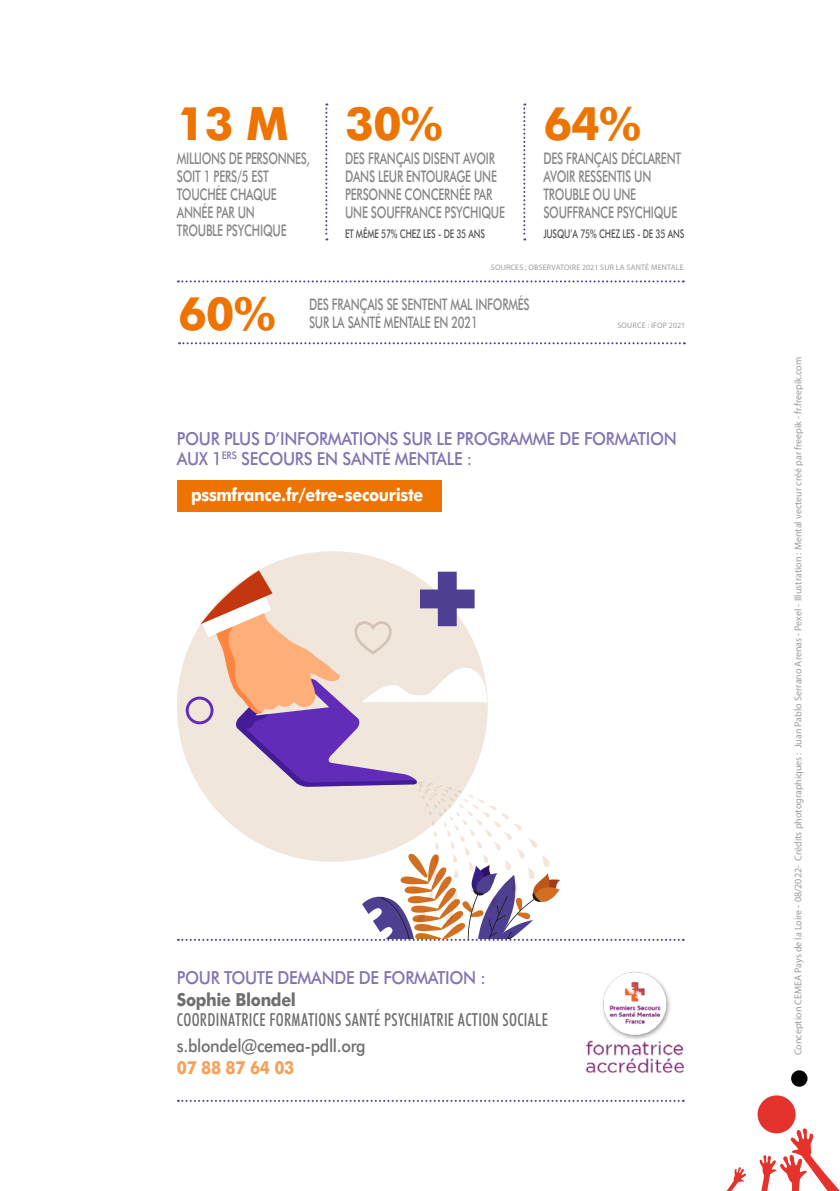
<style>
.page{position:relative;width:840px;height:1191px;background:#fff}
.page>*{position:absolute;margin:0;border:0;box-sizing:border-box;transform-origin:0 0}
.t1{font:700 46px "Futura BT";letter-spacing:-.02em;color:#ee7402}
.t2{font:500 18px/20px "Futura BT";letter-spacing:-.02em;color:#8473b3;scale:.9 1}
.t3{font:500 condensed 18px "Futura BT";letter-spacing:.02em;color:#706f6f;scale:.9 1}
.t4{font:700 18px "Futura BT";letter-spacing:-.02em;color:#fff;scale:.9 1}
.t5{font:500 18px "Futura BT";letter-spacing:-.02em;color:#706f6f;scale:.9 1}
.t6{font:700 18px "Futura BT";letter-spacing:-.02em;color:#706f6f;scale:.9 1}
.t7{font:700 18px "Futura BT";letter-spacing:-.02em;color:#f5a157;scale:.9 1}
.t8{font:500 16px/18px "Futura BT";letter-spacing:-.02em;color:#878787;scale:.7 1}
.t9{font:500 12px "Futura BT";letter-spacing:-.02em;color:#575756;scale:.7 1}
.t10{font:10px "Myriad Pro";color:#9d9d9c}
.t11{font:8px "Myriad Pro";letter-spacing:.02em;color:#9d9d9c}
</style>
<div class="page">
<div style="left:177px;top:480px;width:264px;height:31px;background:#ee7402"></div>
<img style="left:585px;top:971px;width:98px;height:102px">
<svg style="left:325px;top:103px;width:2px;height:137px"></svg>
<svg style="left:178px;top:280px;width:505px;height:2px"></svg>
<svg style="left:179px;top:342px;width:505px;height:2px"></svg>
<svg style="left:177px;top:551px;width:506px;height:390px"></svg>
<svg style="left:178px;top:1099px;width:505px;height:2px"></svg>
<svg style="left:523px;top:103px;width:2px;height:137px"></svg>
<svg style="left:726px;top:1070px;width:113px;height:121px"></svg>
<h1 class="t1" style="left:177px;top:96px;width:113px">13 M</h1>
<p class="t8" style="left:177px;top:150px;width:191px">MILLIONS DE PERSONNES,<br>SOIT 1 PERS/5 EST<br>TOUCHÉE CHAQUE<br>ANNÉE PAR UN<br>TROUBLE PSYCHIQUE</p>
<h1 class="t1" style="left:345px;top:96px;width:99px">30%</h1>
<p class="t8" style="left:345px;top:150px;width:230px">DES FRANÇAIS DISENT AVOIR<br>DANS LEUR ENTOURAGE UNE<br>PERSONNE CONCERNÉE PAR<br>UNE SOUFFRANCE PSYCHIQUE</p>
<p class="t9" style="left:345px;top:227px;width:201px">ET MÊME 57% CHEZ LES - DE 35 ANS</p>
<h1 class="t1" style="left:543px;top:96px;width:99px">64%</h1>
<p class="t8" style="left:543px;top:150px;width:198px">DES FRANÇAIS DÉCLARENT<br>AVOIR RESSENTIS UN<br>TROUBLE OU UNE<br>SOUFFRANCE PSYCHIQUE</p>
<p class="t9" style="left:543px;top:227px;width:203px">JUSQU’A 75% CHEZ LES - DE 35 ANS</p>
<p class="t11" style="left:490px;top:262px;width:194px">SOURCES ; OBSERVATOIRE 2021 SUR LA SANTÉ MENTALE</p>
<h1 class="t1" style="left:178px;top:285px;width:99px">60%</h1>
<p class="t8" style="left:309px;top:295px;width:317px">DES FRANÇAIS SE SENTENT MAL INFORMÉS<br>SUR LA SANTÉ MENTALE EN 2021</p>
<p class="t11" style="left:617px;top:321px;width:69px">SOURCE : IFOP 2021</p>
<p class="t2" style="left:177px;top:428px;width:556px">POUR PLUS D’INFORMATIONS SUR LE PROGRAMME DE FORMATION<br>AUX 1<sup>ERS</sup> SECOURS EN SANTÉ MENTALE :</p>
<p class="t4" style="left:191px;top:483px;width:259px">pssmfrance.fr/etre-secouriste</p>
<p class="t2" style="left:177px;top:967px;width:344px">POUR TOUTE DEMANDE DE FORMATION :</p>
<p class="t6" style="left:177px;top:988px;width:134px">Sophie Blondel</p>
<p class="t3" style="left:177px;top:1008px;width:413px">COORDINATRICE FORMATIONS SANTÉ PSYCHIATRIE ACTION SOCIALE</p>
<p class="t5" style="left:177px;top:1034px;width:211px">s.blondel@cemea-pdll.org</p>
<p class="t7" style="left:177px;top:1056px;width:132px">07 88 87 64 03</p>
<p class="t10" style="left:791px;top:1055px;width:700px;rotate:-90deg">Conception CEMEA Pays de la Loire - 08/2022- Crédits photographiques : Juan Pablo Serrano Arenas - Pexel - Illustration : Mental vecteur créé par freepik - fr.freepik.com</p>
</div>
